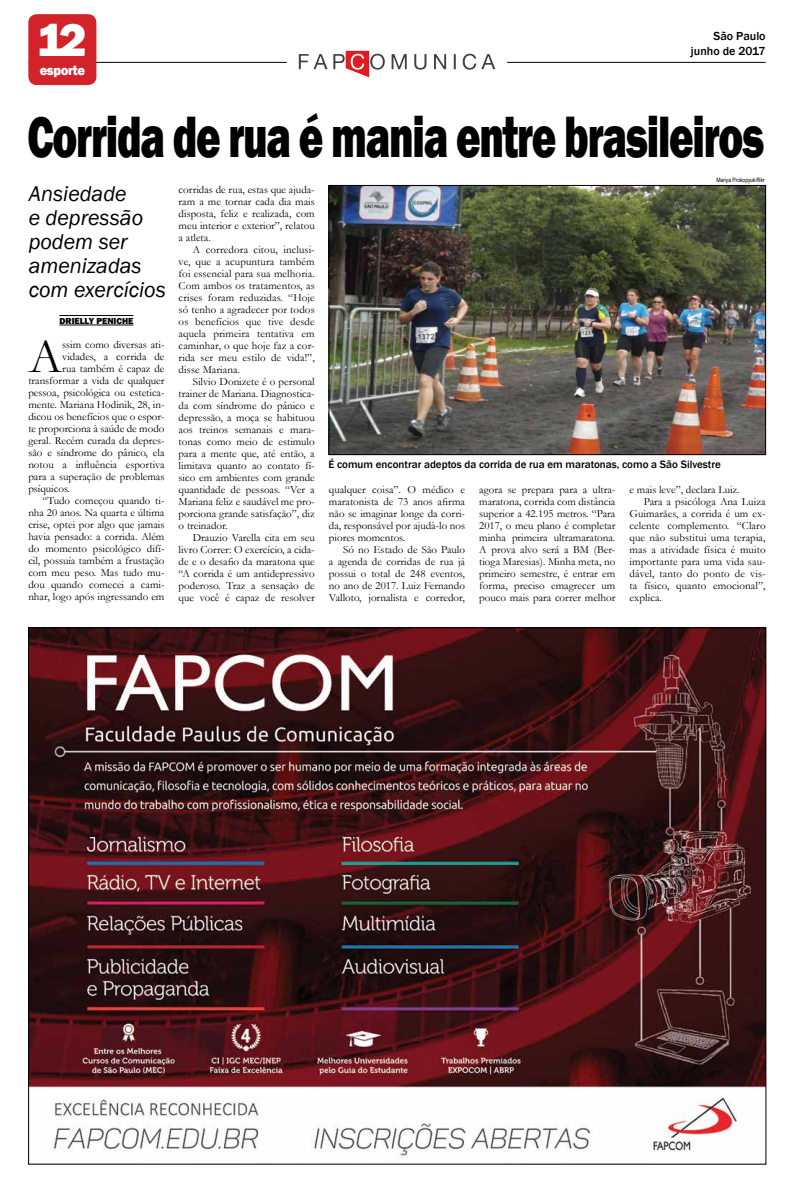
<style>
.page{position:relative;width:794px;height:1191px;background:#fff}
.page>*{position:absolute;margin:0;border:0;box-sizing:border-box;transform-origin:0 0}
.t1{font:800 60px "Franklin Gothic";letter-spacing:-.03em;color:#000;scale:.7 1}
.t2{font:49.5px "Garamond";color:#000}
.t3{font:800 48px "Franklin Gothic";color:#fff}
.t4{font:italic 22px/24px "Franklin Gothic";color:#000}
.t5{font:800 14px "Franklin Gothic";letter-spacing:-.03em;color:#fff;scale:.93 1}
.t6{font:500 12px "Franklin Gothic";color:#000}
.t7{font:11px/12px "Garamond";color:#000;text-align:justify}
.t8{font:500 11px "Franklin Gothic";color:#000}
.t9{font:800 9px "Franklin Gothic";color:#000}
.t10{font:6px "Arial Narrow";color:#000}
</style>
<div class="page">
<hr style="left:28px;top:62px;width:737px;height:1px;background:#000">
<div style="left:28px;top:14px;width:68px;height:71px;background:#d2232a;border-radius:9px"></div>
<div style="left:287px;top:41px;width:220px;height:44px;background:#fff"></div>
<svg style="left:299px;top:54px;width:28px;height:15px"></svg>
<svg style="left:333px;top:51px;width:52px;height:26px"></svg>
<svg style="left:391px;top:54px;width:16px;height:15px"></svg>
<svg style="left:414px;top:54px;width:12px;height:16px"></svg>
<svg style="left:434px;top:54px;width:12px;height:15px"></svg>
<svg style="left:454px;top:54px;width:2px;height:15px"></svg>
<svg style="left:463px;top:54px;width:32px;height:16px"></svg>
<img style="left:331px;top:187px;width:433px;height:266px">
<div style="left:329px;top:185px;width:437px;height:270px;border:1px solid #000"></div>
<hr style="left:59px;top:325px;width:74px;height:1px;background:#000">
<hr style="left:59px;top:315px;width:74px;height:1px;background:#000">
<img style="left:30px;top:629px;width:734px;height:532px">
<h3 class="t3" style="left:37px;top:9px;width:51px">12</h3>
<p class="t6" style="left:713px;top:29px;width:54px">São Paulo</p>
<p class="t6" style="left:691px;top:43px;width:76px">junho de 2017</p>
<p class="t5" style="left:40px;top:61px;width:50px">esporte</p>
<h1 class="t1" style="left:27px;top:98px;width:1054px">Corrida de rua é mania entre brasileiros</h1>
<h3 class="t4" style="left:29px;top:182px;width:139px">Ansiedade<br>e depressão podem ser amenizadas com exercícios</h3>
<p class="t10" style="left:716px;top:176px;width:50px">Mariya Prokopyuk/flikr</p>
<p class="t7" style="left:179px;top:183px;width:138px">corridas de rua, estas que ajuda&shy;ram a me tornar cada dia mais disposta, feliz e realizada, com meu interior e exterior”, relatou a atleta.</p>
<p class="t7" style="left:179px;top:243px;width:138px;text-indent:14px">A corredora citou, inclusi&shy;ve, que a acupuntura também foi essencial para sua melhoria.<br>Com ambos os tratamentos, as crises foram reduzidas. “Hoje só tenho a agradecer por todos os benefícios que tive desde aquela primeira tentativa em caminhar, o que hoje faz a cor&shy;rida ser meu estilo de vida!”, disse Mariana.</p>
<p class="t7" style="left:179px;top:375px;width:138px;text-indent:14px">Silvio Donizete é o personal trainer de Mariana. Diagnostica&shy;da com síndrome do pânico e depressão, a moça se habituou aos treinos semanais e mara&shy;tonas como meio de estimulo para a mente que, até então, a limitava quanto ao contato fí&shy;sico em ambientes com grande quantidade de pessoas. “Ver a Mariana feliz e saudável me pro&shy;porciona grande satisfação”, diz o treinador.</p>
<p class="t7" style="left:179px;top:531px;width:138px;text-indent:14px">Drauzio Varella cita em seu livro Correr: O exercício, a cida&shy;de e o desafio da maratona que “A corrida é um antidepressivo poderoso. Traz a sensação de que você é capaz de resolver</p>
<p class="t9" style="left:59px;top:315px;width:76px">DRIELLY PENICHE</p>
<h2 class="t2" style="left:29px;top:323px;width:35px">A</h2>
<p class="t7" style="left:62px;top:338px;width:104px">ssim como diversas ati-</p>
<p class="t7" style="left:62px;top:350px;width:104px">vidades, a corrida de</p>
<p class="t7" style="left:62px;top:362px;width:104px">rua também é capaz de</p>
<p class="t7" style="left:28px;top:374px;width:138px">transformar a vida de qualquer</p>
<p class="t7" style="left:28px;top:386px;width:138px">pessoa, psicológica ou estetica-</p>
<p class="t7" style="left:28px;top:398px;width:138px">mente. Mariana Hodinik, 28, in-</p>
<p class="t7" style="left:28px;top:410px;width:138px">dicou os benefícios que o espor-</p>
<p class="t7" style="left:28px;top:422px;width:138px">te proporciona à saúde de modo</p>
<p class="t7" style="left:28px;top:434px;width:138px">geral. Recém curada da depres-</p>
<p class="t7" style="left:28px;top:446px;width:138px">são e síndrome do pânico, ela</p>
<p class="t7" style="left:28px;top:458px;width:138px">notou a influência esportiva</p>
<p class="t7" style="left:28px;top:470px;width:138px">para a superação de problemas</p>
<p class="t7" style="left:28px;top:482px;width:43px">psíquicos.</p>
<p class="t7" style="left:43px;top:494px;width:123px">“Tudo começou quando ti-</p>
<p class="t7" style="left:28px;top:506px;width:138px">nha 20 anos. Na quarta e última</p>
<p class="t7" style="left:28px;top:518px;width:138px">crise, optei por algo que jamais</p>
<p class="t7" style="left:28px;top:530px;width:138px">havia pensado: a corrida. Além</p>
<p class="t7" style="left:28px;top:542px;width:138px">do momento psicológico difí-</p>
<p class="t7" style="left:28px;top:554px;width:138px">cil, possuía também a frustação</p>
<p class="t7" style="left:28px;top:566px;width:138px">com meu peso. Mas tudo mu-</p>
<p class="t7" style="left:28px;top:578px;width:138px">dou quando comecei a cami-</p>
<p class="t7" style="left:28px;top:590px;width:138px">nhar, logo após ingressando em</p>
<p class="t8" style="left:328px;top:457px;width:394px">É comum encontrar adeptos da corrida de rua em maratonas, como a São Silvestre</p>
<p class="t7" style="left:329px;top:483px;width:138px">qualquer coisa”. O médico e maratonista de 73 anos afirma não se imaginar longe da corri&shy;da, responsável por ajudà-lo nos piores momentos.</p>
<p class="t7" style="left:329px;top:543px;width:138px;text-indent:14px">Só no Estado de São Paulo a agenda de corridas de rua já possui o total de 248 eventos, no ano de 2017. Luiz Fernando Valloto, jornalista e corredor,</p>
<p class="t7" style="left:479px;top:484px;width:138px">agora se prepara para a ultra&shy;maratona, corrida com distância superior a 42.195 metros. “Para 2017, o meu plano é completar minha primeira ultramaratona.<br>A prova alvo será a BM (Ber&shy;tioga Maresias). Minha meta, no primeiro semestre, é entrar em forma, preciso emagrecer um pouco mais para correr melhor</p>
<p class="t7" style="left:629px;top:484px;width:112px">e mais leve”, declara Luiz.</p>
<p class="t7" style="left:643px;top:496px;width:123px">Para a psicóloga Ana Luiza</p>
<p class="t7" style="left:629px;top:508px;width:138px">Guimarães, a corrida é um ex-</p>
<p class="t7" style="left:629px;top:520px;width:138px">celente complemento. “Claro</p>
<p class="t7" style="left:629px;top:532px;width:138px">que não substitui uma terapia,</p>
<p class="t7" style="left:629px;top:544px;width:138px">mas a atividade física é muito</p>
<p class="t7" style="left:629px;top:556px;width:138px">importante para uma vida sau-</p>
<p class="t7" style="left:629px;top:568px;width:138px">dável, tanto do ponto de vis-</p>
<p class="t7" style="left:629px;top:580px;width:138px">ta físico, quanto emocional”,</p>
<p class="t7" style="left:629px;top:592px;width:34px">explica.</p>
</div>
